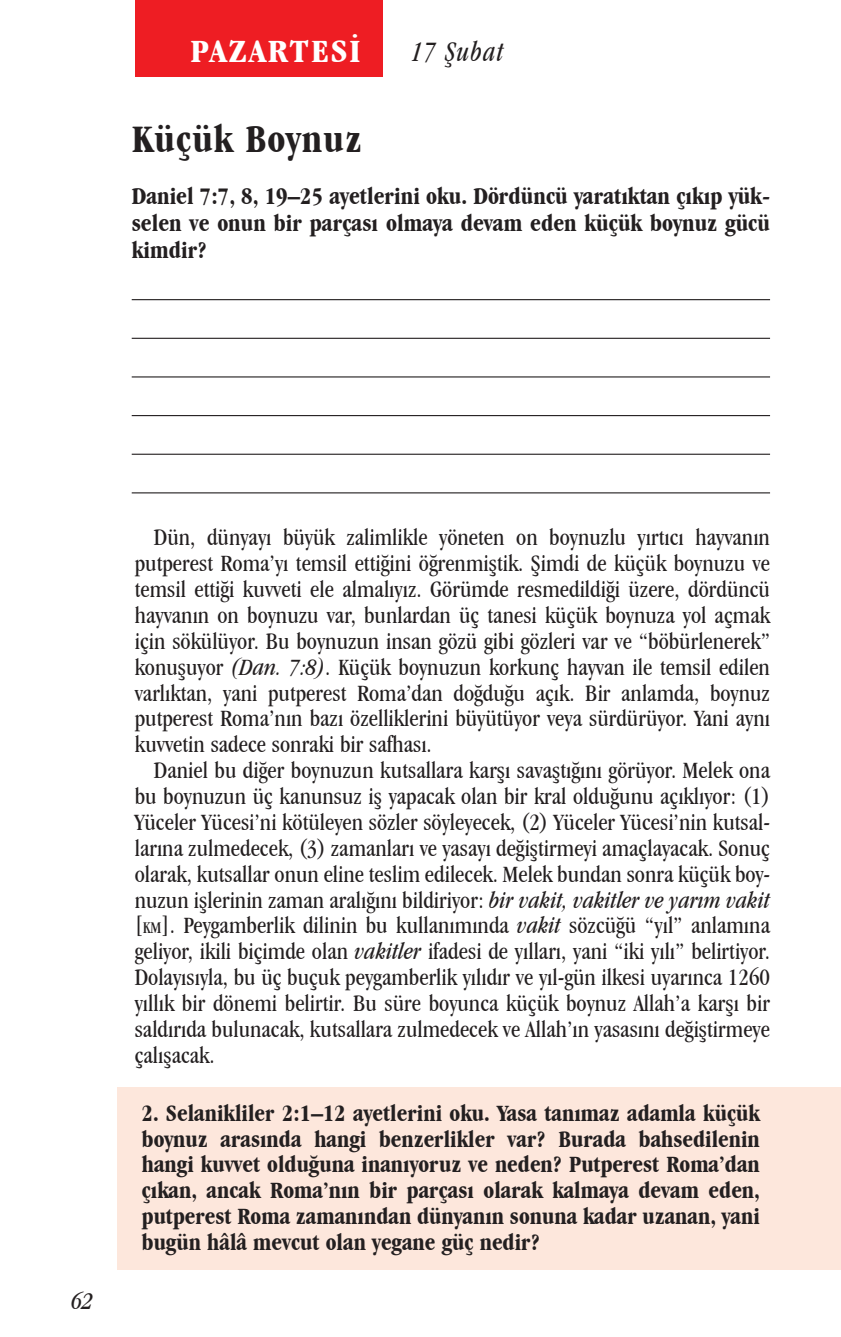
<style>
.page{position:relative;width:841px;height:1337px;background:#fff}
.page>*{position:absolute;margin:0;border:0;box-sizing:border-box;transform-origin:0 0}
.Day_Title{font:700 condensed 40.5px "Garamond IT Cby BT";letter-spacing:.025em;color:#231f20}
.Daily_Header{font:700 condensed 33.75px "Garamond IT Cby BT";letter-spacing:.05em;color:#fff;scale:1.1 1}
.Lesson_Dates{font:italic condensed 29.25px "Garamond IT Cby BT";letter-spacing:.05em;color:#231f20;scale:.9 1}
.Question{font:700 condensed 24.75px/27px "Garamond IT Cby BT";color:#231f20;text-align:justify}
.t1{font:italic condensed 24.75px "Garamond IT Cby BT";color:#231f20}
.Body{font:condensed 24.3px/25.9px "Garamond IT Cby BT";color:#231f20;text-align:justify}
.x-screened_box-text{font:700 condensed 24.3px/25.9px "Garamond IT Cby BT";color:#231f20;text-align:justify}
.s1{font-style:italic}
.s2{font-size:17.1px}
</style>
<div class="page">
<div style="left:135px;top:0;width:247px;height:76px;background:#ee1d23"></div>
<div style="left:118px;top:1086px;width:722px;height:183px;background:#fde7dc"></div>
<hr style="left:132px;top:299px;width:638px;height:1px;background:#231f20">
<hr style="left:132px;top:338px;width:638px;height:1px;background:#231f20">
<hr style="left:132px;top:376px;width:638px;height:1px;background:#231f20">
<hr style="left:132px;top:415px;width:638px;height:1px;background:#231f20">
<hr style="left:132px;top:454px;width:638px;height:1px;background:#231f20">
<hr style="left:132px;top:492px;width:638px;height:1px;background:#231f20">
<p class="Daily_Header" style="left:190px;top:31px;width:154px">PAZARTESI</p>
<p class="Lesson_Dates" style="left:411px;top:35px;width:104px">17 Şubat</p>
<p class="Day_Title" style="left:132px;top:115px;width:231px">Küçük Boynuz</p>
<p class="Question" style="left:132px;top:182px;width:639px">Daniel 7:7, 8, 19–25 ayetlerini oku. Dördüncü yaratıktan çıkıp yük&shy;selen ve onun bir parçası olmaya devam eden küçük boynuz gücü kimdir?</p>
<p class="t1" style="left:71px;top:1286px;width:23px">62</p>
<p class="Body" style="left:135px;top:524px;width:636px;text-indent:19px">Dün, dünyayı büyük zalimlikle yöneten on boynuzlu yırtıcı hayvanın putperest Roma’yı temsil ettiğini öğrenmiştik. Şimdi de küçük boynuzu ve temsil ettiği kuvveti ele almalıyız. Görümde resmedildiği üzere, dördüncü hayvanın on boynuzu var, bunlardan üç tanesi küçük boynuza yol açmak için sökülüyor. Bu boynuzun insan gözü gibi gözleri var ve “böbürlenerek” konuşuyor <span class="s1">(Dan. 7:8)</span>. Küçük boynuzun korkunç hayvan ile temsil edilen varlıktan, yani putperest Roma’dan doğduğu açık. Bir anlamda, boynuz putperest Roma’nın bazı özelliklerini büyütüyor veya sürdürüyor. Yani aynı kuvvetin sadece sonraki bir safhası.</p>
<p class="Body" style="left:135px;top:757px;width:636px;text-indent:19px">Daniel bu diğer boynuzun kutsallara karşı savaştığını görüyor. Melek ona bu boynuzun üç kanunsuz iş yapacak olan bir kral olduğunu açıklıyor: (1)<br>Yüceler Yücesi’ni kötüleyen sözler söyleyecek, (2) Yüceler Yücesi’nin kutsal&shy;larına zulmedecek, (3) zamanları ve yasayı değiştirmeyi amaçlayacak. Sonuç olarak, kutsallar onun eline teslim edilecek. Melek bundan sonra küçük boy&shy;nuzun işlerinin zaman aralığını bildiriyor: <span class="s1">bir vakit, vakitler ve yarım vakit </span>[<span class="s2">km</span>]. Peygamberlik dilinin bu kullanımında <span class="s1">vakit</span> sözcüğü “yıl” anlamına geliyor, ikili biçimde olan <span class="s1">vakitler</span> ifadesi de yılları, yani “iki yılı” belirtiyor.<br>Dolayısıyla, bu üç buçuk peygamberlik yılıdır ve yıl-gün ilkesi uyarınca 1260 yıllık bir dönemi belirtir. Bu süre boyunca küçük boynuz Allah’a karşı bir saldırıda bulunacak, kutsallara zulmedecek ve Allah’ın yasasını değiştirmeye çalışacak.</p>
<p class="x-screened_box-text" style="left:142px;top:1099px;width:619px">2. Selanikliler 2:1–12 ayetlerini oku. Yasa tanımaz adamla küçük boynuz arasında hangi benzerlikler var? Burada bahsedilenin hangi kuvvet olduğuna inanıyoruz ve neden? Putperest Roma’dan çıkan, ancak Roma’nın bir parçası olarak kalmaya devam eden, putperest Roma zamanından dünyanın sonuna kadar uzanan, yani bugün hâlâ mevcut olan yegane güç nedir?</p>
</div>
